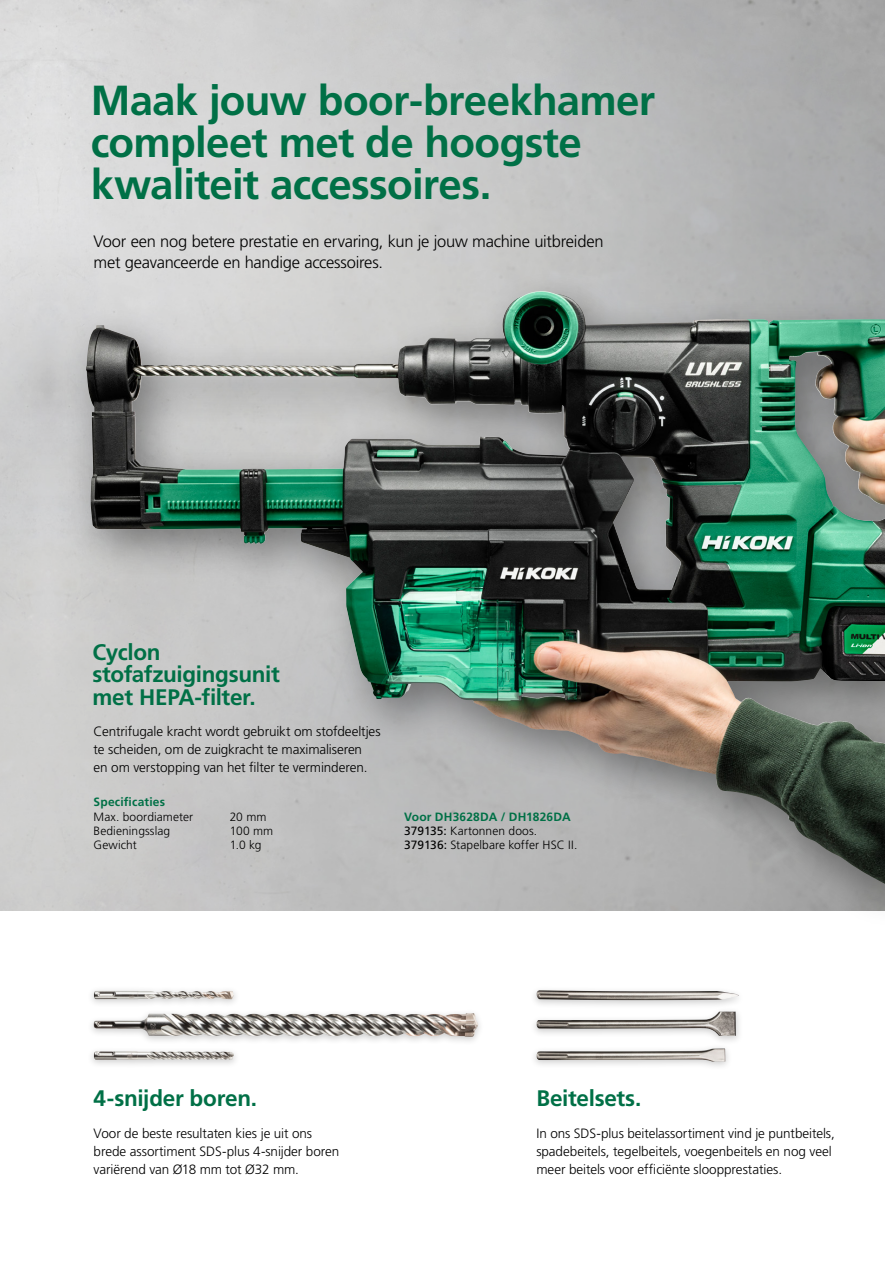
<style>
.page{position:relative;width:885px;height:1263px;background:#fff}
.page>*{position:absolute;margin:0;border:0;box-sizing:border-box;transform-origin:0 0}
.t1{font:700 42px/42px "Frutiger LT Std";letter-spacing:-.015em;color:#007046}
.t2{font:700 22.5px/22.5px "Frutiger LT Std";letter-spacing:-.015em;color:#007046}
.t3{font:300 16.5px/21px "Frutiger LT Std";letter-spacing:-.015em;color:#000}
.t4{font:300 13.5px/18px "Frutiger LT Std";letter-spacing:-.005em;color:#000}
.t5{font:300 12px/14.2px "Frutiger LT Std";letter-spacing:.01em;color:#000}
.t6{font:700 12px "Frutiger LT Std";letter-spacing:.015em;color:#007046}
.s1{font-weight:700;color:#007046}
.s2{font-weight:400}
</style>
<div class="page">
<div style="left:61px;top:270px;width:823px;height:661px;background:#000;opacity:.4"></div>
<img style="left:86px;top:291px;width:454px;height:238px">
<div style="left:529px;top:1007px;width:214px;height:38px;background:#000;opacity:.2"></div>
<img style="left:536px;top:1011px;width:200px;height:25px">
<div style="left:529px;top:985px;width:216px;height:24px;background:#000;opacity:.2"></div>
<img style="left:536px;top:990px;width:203px;height:10px">
<div style="left:529px;top:1044px;width:203px;height:27px;background:#000;opacity:.2"></div>
<img style="left:536px;top:1048px;width:189px;height:14px">
<div style="left:87px;top:1008px;width:398px;height:38px;background:#000;opacity:.2"></div>
<img style="left:94px;top:1013px;width:378px;height:23px">
<div style="left:87px;top:1046px;width:153px;height:23px;background:#000;opacity:.2"></div>
<img style="left:94px;top:1051px;width:140px;height:9px">
<div style="left:87px;top:986px;width:153px;height:22px;background:#000;opacity:.2"></div>
<img style="left:94px;top:991px;width:140px;height:8px">
<h1 class="t1" style="left:91px;top:80px;width:566px">Maak jouw boor-breekhamer compleet met de hoogste kwaliteit accessoires.</h1>
<p class="t3" style="left:94px;top:231px;width:511px">Voor een nog betere prestatie en ervaring, kun je jouw machine uitbreiden met geavanceerde en handige accessoires.</p>
<h2 class="t2" style="left:92px;top:641px;width:189px">Cyclon stofafzuigingsunit met HEPA-filter.</h2>
<p class="t4" style="left:94px;top:722px;width:288px">Centrifugale kracht wordt gebruikt om stofdeeltjes te scheiden, om de zuigkracht te maximaliseren<br>en om verstopping van het filter te verminderen.</p>
<p class="t6" style="left:94px;top:795px;width:73px">Specificaties</p>
<p class="t5" style="left:94px;top:810px;width:101px">Max. boordiameter</p>
<p class="t5" style="left:230px;top:810px;width:38px">20 mm</p>
<p class="t5" style="left:94px;top:824px;width:78px">Bedieningsslag</p>
<p class="t5" style="left:230px;top:824px;width:45px">100 mm</p>
<p class="t5" style="left:94px;top:838px;width:45px">Gewicht</p>
<p class="t5" style="left:230px;top:838px;width:33px">1.0 kg</p>
<p class="t5" style="left:404px;top:810px;width:175px"><span class="s1">Voor DH3628DA / DH1826DA<br></span><span class="s2">379135:</span> Kartonnen doos.<br><span class="s2">379136:</span> Stapelbare koffer HSC II.</p>
<h2 class="t2" style="left:94px;top:1087px;width:165px">4-snijder boren.</h2>
<p class="t4" style="left:94px;top:1124px;width:247px">Voor de beste resultaten kies je uit ons brede assortiment SDS-plus 4-snijder boren variërend van Ø18 mm tot Ø32 mm.</p>
<h2 class="t2" style="left:536px;top:1087px;width:107px">Beitelsets.</h2>
<p class="t4" style="left:536px;top:1124px;width:300px">In ons SDS-plus beitelassortiment vind je puntbeitels, spadebeitels, tegelbeitels, voegenbeitels en nog veel meer beitels voor efficiënte sloopprestaties.</p>
</div>
